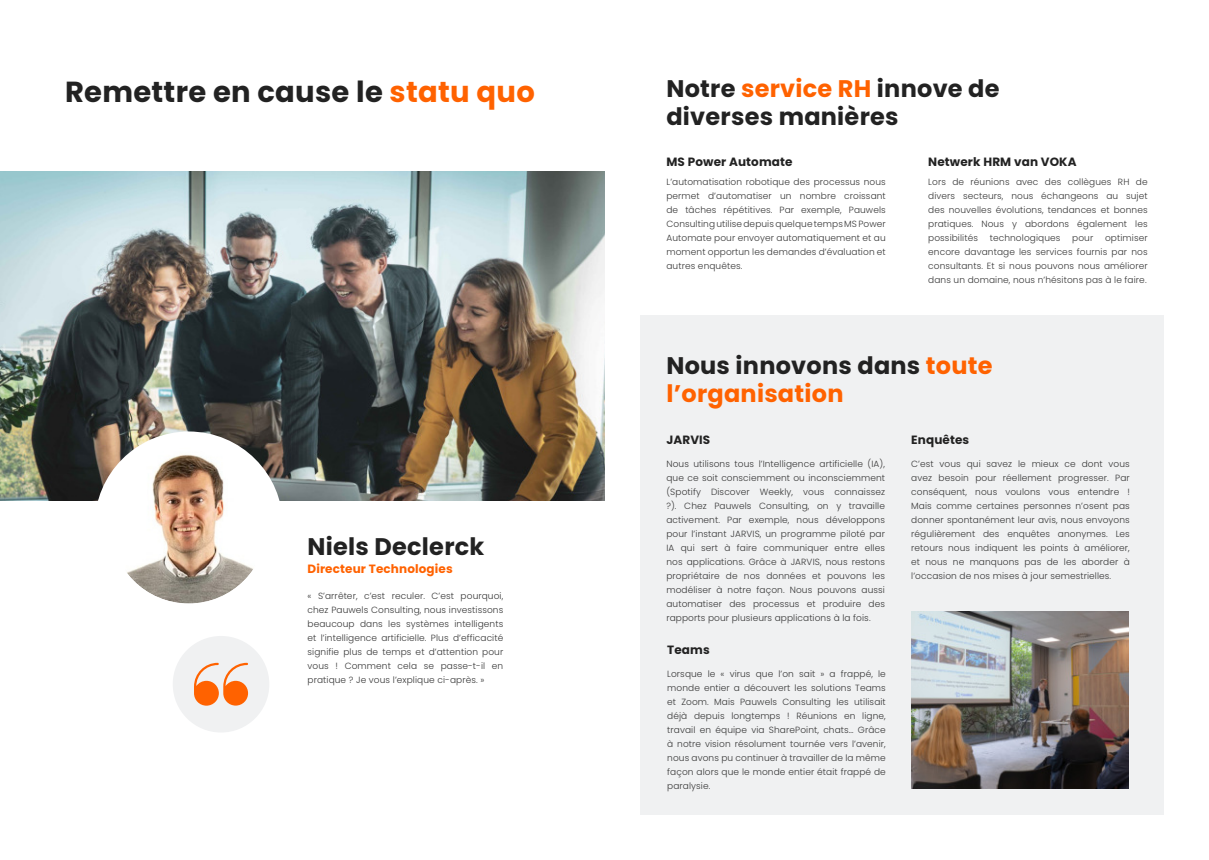
<style>
.page{position:relative;width:1209px;height:860px;background:#fff}
.page>*{position:absolute;margin:0;border:0;box-sizing:border-box;transform-origin:0 0}
.t1{font:700 29px "Poppins";letter-spacing:.01em;color:#222}
.t2{font:700 24px/28px "Poppins";letter-spacing:.01em;color:#222}
.t3{font:700 24px/28px "Poppins";letter-spacing:.01em;color:#ff6200}
.t4{font:700 12px "Poppins";letter-spacing:.01em;color:#222}
.t5{font:700 12px "Poppins";letter-spacing:.01em;color:#ff6200}
.t6{font:300 9px/14px "Poppins";letter-spacing:.01em;color:#383838;text-align:justify}
.s1{color:#ff6200}
.s2{color:#222}
</style>
<div class="page">
<div style="left:640px;top:315px;width:524px;height:500px;background:#f0f1f2"></div>
<div style="left:173px;top:636px;width:96px;height:96px;background:#f0f1f2;border-radius:50%"></div>
<img style="left:0;top:171px;width:604px;height:330px">
<div style="left:103px;top:439px;width:172px;height:172px;background:#fff;border-radius:50%"></div>
<img style="left:111px;top:447px;width:156px;height:156px;border-radius:78px">
<div style="left:95px;top:431px;width:188px;height:189px;border:16px solid #fff;border-radius:50%"></div>
<svg style="left:194px;top:663px;width:54px;height:43px"></svg>
<img style="left:911px;top:612px;width:217px;height:177px">
<h1 class="t1" style="left:65px;top:74px;width:471px">Remettre en cause le <span class="s1">statu quo</span></h1>
<h2 class="t2" style="left:307px;top:533px;width:178px">Niels Declerck</h2>
<h3 class="t5" style="left:307px;top:561px;width:147px">Directeur Technologies</h3>
<p class="t6" style="left:307px;top:589px;width:197px">« S’arrêter, c’est reculer. C’est pourquoi, chez Pauwels Consulting, nous investissons beaucoup dans les systèmes intelligents et l’intelligence artificielle. Plus d’efficacité signifie plus de temps et d’attention pour vous ! Comment cela se passe-t-il en pratique ? Je vous l’explique ci-après. »</p>
<h2 class="t2" style="left:666px;top:74px;width:335px">Notre <span class="s1">service RH</span> innove de diverses manières</h2>
<h3 class="t4" style="left:666px;top:155px;width:128px">MS Power Automate</h3>
<p class="t6" style="left:666px;top:175px;width:221px">L’automatisation robotique des processus nous permet d’automatiser un nombre croissant de tâches répétitives. Par exemple, Pauwels Consulting utilise depuis quelque temps MS Power Automate pour envoyer automatiquement et au moment opportun les demandes d’évaluation et autres enquêtes.</p>
<h3 class="t4" style="left:928px;top:155px;width:150px">Netwerk HRM van VOKA</h3>
<p class="t6" style="left:928px;top:175px;width:221px">Lors de réunions avec des collègues RH de divers secteurs, nous échangeons au sujet des nouvelles évolutions, tendances et bonnes pratiques. Nous y abordons également les possibilités</p>
<p class="t6" style="left:928px;top:231px;width:221px;text-indent:177px">optimiser encore davantage les services fournis par nos consultants. Et si nous pouvons nous améliorer dans un domaine, nous n’hésitons pas à le faire.</p>
<p class="t6" style="left:989px;top:231px;width:72px">technologiques</p>
<p class="t6" style="left:1072px;top:231px;width:23px">pour</p>
<h2 class="t3" style="left:666px;top:352px;width:328px"><span class="s2">Nous innovons dans</span> toute l’organisation</h2>
<h3 class="t4" style="left:666px;top:432px;width:45px">JARVIS</h3>
<p class="t6" style="left:666px;top:457px;width:220px">Nous utilisons tous l’Intelligence artificielle (IA), que ce soit consciemment ou inconsciemment (Spotify Discover Weekly, vous connaissez ?). Chez Pauwels Consulting, on y travaille activement. Par exemple, nous développons pour l’instant JARVIS, un programme piloté par IA qui sert à faire communiquer entre elles nos applications. Grâce à JARVIS, nous restons propriétaire de nos données et pouvons les modéliser à notre façon. Nous pouvons aussi automatiser des processus et produire des rapports pour plusieurs applications à la fois.</p>
<h3 class="t4" style="left:911px;top:432px;width:60px">Enquêtes</h3>
<p class="t6" style="left:911px;top:457px;width:220px">C’est vous qui savez le mieux ce dont vous avez besoin pour réellement progresser. Par conséquent, nous voulons vous entendre !<br>Mais comme certaines personnes n’osent pas donner spontanément leur avis, nous envoyons régulièrement des enquêtes anonymes. Les retours nous indiquent les points à améliorer, et nous ne manquons pas de les aborder à l’occasion de nos mises à jour semestrielles.</p>
<h3 class="t4" style="left:667px;top:642px;width:44px">Teams</h3>
<p class="t6" style="left:667px;top:667px;width:220px">Lorsque le « virus que l’on sait » a frappé, le monde entier a découvert les solutions Teams et Zoom. Mais Pauwels Consulting les utilisait déjà depuis longtemps ! Réunions en ligne, travail en équipe via SharePoint, chats… Grâce à notre vision résolument tournée vers l’avenir, nous avons pu continuer à travailler de la même façon alors que le monde entier était frappé de paralysie.</p>
</div>
